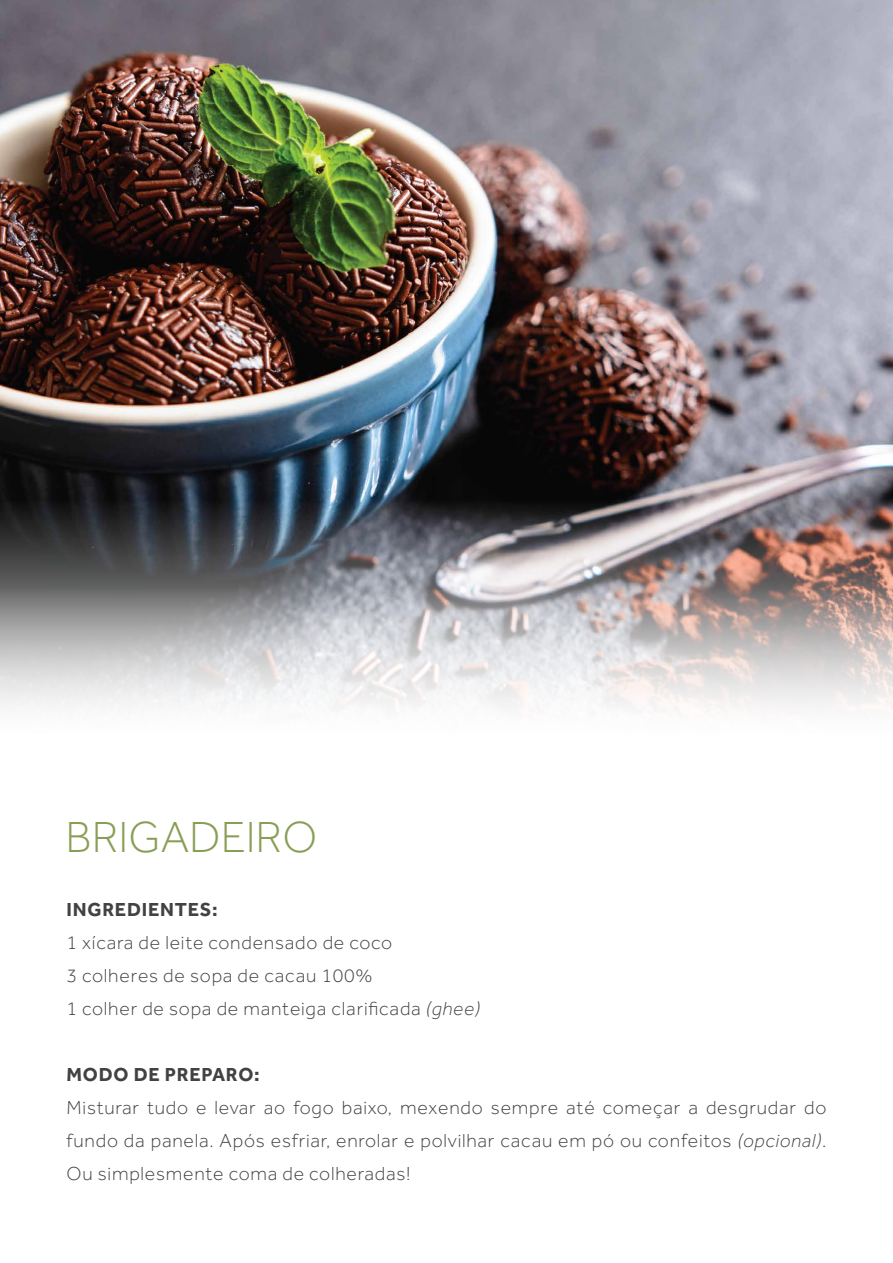
<style>
.page{position:relative;width:893px;height:1263px;background:#fff}
.page>*{position:absolute;margin:0;border:0;box-sizing:border-box;transform-origin:0 0}
.t1{font:300 45px "Effra";color:#899e55}
.t2{font:300 19.5px/33px "Effra";letter-spacing:.04em;color:#424143}
.t3{font:700 19.5px "Effra";letter-spacing:.04em;color:#424143}
.s1{font-style:italic}
</style>
<div class="page">
<img style="left:0;top:0;width:893px;height:499px">
<img style="left:0;top:499px;width:893px;height:88px">
<svg style="left:0;top:587px;width:893px;height:121px"></svg>
<h1 class="t1" style="left:66px;top:811px;width:253px">BRIGADEIRO</h1>
<p class="t3" style="left:67px;top:897px;width:153px">INGREDIENTES:</p>
<p class="t2" style="left:67px;top:926px;width:415px">1 xícara de leite condensado de coco<br>3 colheres de sopa de cacau 100%<br>1 colher de sopa de manteiga clarificada <span class="s1">(ghee)</span></p>
<p class="t3" style="left:67px;top:1062px;width:195px">MODO DE PREPARO:</p>
<p class="t2" style="left:67px;top:1091px;width:761px;text-align:justify">Misturar tudo e levar ao fogo baixo, mexendo sempre até começar a desgrudar do fundo da panela. Após esfriar, enrolar e polvilhar cacau em pó ou confeitos <span class="s1">(opcional)</span>.<br>Ou simplesmente coma de colheradas!</p>
</div>
